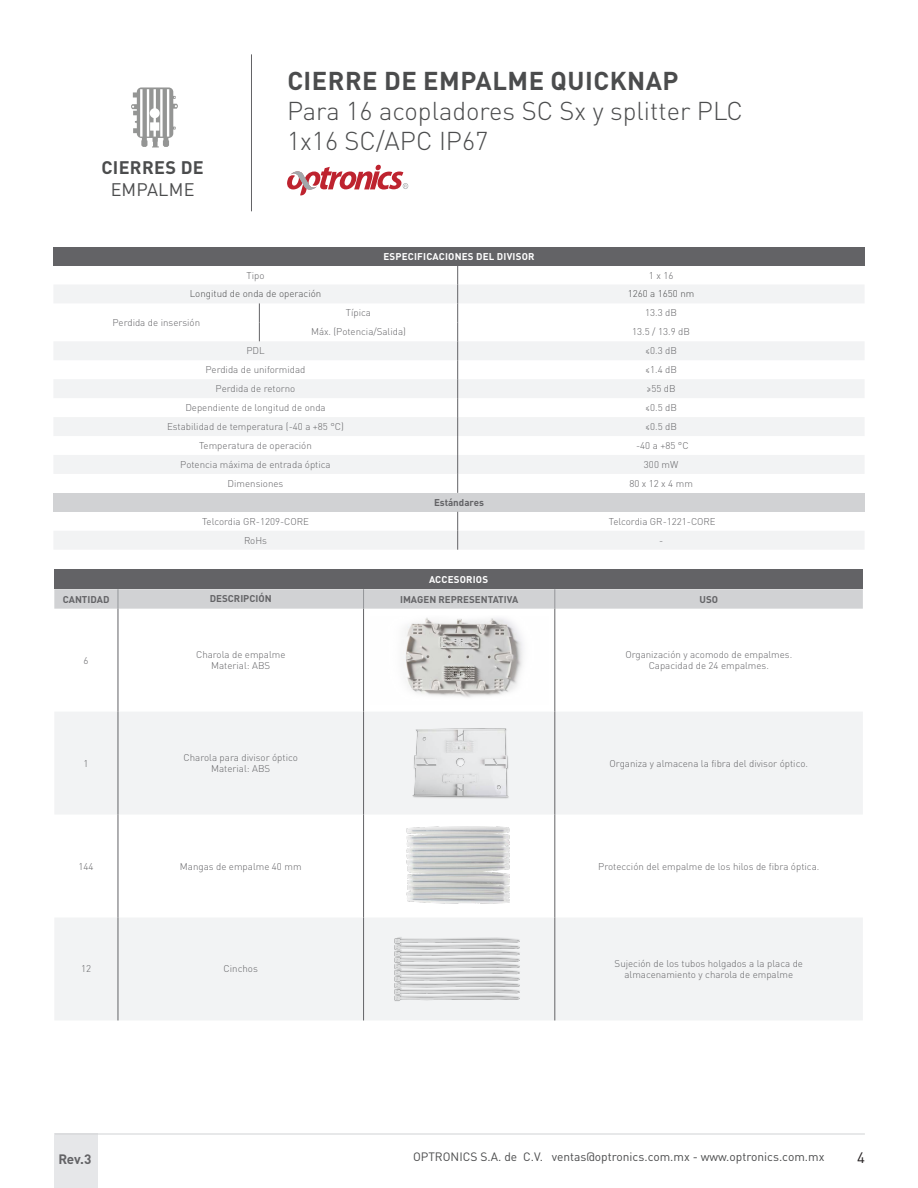
<style>
.page{position:relative;width:918px;height:1188px;background:#fff}
.page>*{position:absolute;margin:0;border:0;box-sizing:border-box;transform-origin:0 0}
.t1{font:300 25.5px/30px "DIN Pro";color:#4b4c4d}
.t2{font:700 25.5px "DIN Pro";letter-spacing:.02em;color:#4b4c4d}
.t3{font:700 18px "DIN Pro";letter-spacing:.02em;color:#4b4c4d}
.t4{font:18px "DIN Pro";letter-spacing:.01em;color:#4b4c4d}
.t5{font:15px "DIN Pro";color:#231f20}
.t6{font:700 13.5px "DIN Pro";color:#636366}
.t7{font:12px "DIN Pro";color:#4b4c4d}
.t8{font:300 9.75px/11.7px "DIN Pro";color:#636366;text-align:center}
.t9{font:700 9.75px "DIN Pro";color:#636366}
.t10{font:700 9.75px "DIN Pro";letter-spacing:.02em;color:#fff}
.t11{font:300 9.75px "DIN Pro";color:#4b4c4d}
</style>
<div class="page">
<div style="left:54px;top:1134px;width:44px;height:54px;background:#e6e7e9"></div>
<hr style="left:55px;top:1134px;width:810px;height:1px;background:#d1d2d4">
<hr style="left:251px;top:54px;width:1px;height:157px;background:#636366">
<svg style="left:287px;top:165px;width:121px;height:30px"></svg>
<svg style="left:131px;top:87px;width:47px;height:60px"></svg>
<div style="left:54px;top:570px;width:809px;height:19px;background:#636366"></div>
<svg style="left:55px;top:712px;width:808px;height:308px;fill:#f2f3f4"></svg>
<hr style="left:118px;top:609px;width:1px;height:103px;background:#636366">
<hr style="left:363px;top:609px;width:1px;height:103px;background:#636366">
<hr style="left:554px;top:609px;width:1px;height:103px;background:#636366">
<hr style="left:118px;top:712px;width:1px;height:103px;background:#636366">
<hr style="left:363px;top:712px;width:1px;height:103px;background:#636366">
<hr style="left:554px;top:712px;width:1px;height:103px;background:#636366">
<hr style="left:118px;top:815px;width:1px;height:103px;background:#636366">
<hr style="left:363px;top:815px;width:1px;height:103px;background:#636366">
<hr style="left:554px;top:815px;width:1px;height:103px;background:#636366">
<hr style="left:118px;top:918px;width:1px;height:102px;background:#636366">
<hr style="left:363px;top:918px;width:1px;height:102px;background:#636366">
<hr style="left:554px;top:918px;width:1px;height:102px;background:#636366">
<svg style="left:54px;top:589px;width:809px;height:20px;background:#d1d2d4"></svg>
<img style="left:403px;top:618px;width:120px;height:80px">
<img style="left:393px;top:721px;width:137px;height:87px">
<img style="left:406px;top:827px;width:103px;height:77px">
<img style="left:369px;top:924px;width:172px;height:90px">
<div style="left:53px;top:247px;width:812px;height:19px;background:#636366"></div>
<svg style="left:54px;top:284px;width:810px;height:266px"></svg>
<div style="left:53px;top:493px;width:812px;height:19px;background:#d1d2d4"></div>
<svg style="left:457px;top:512px;width:1px;height:38px"></svg>
<svg style="left:259px;top:303px;width:1px;height:38px"></svg>
<svg style="left:457px;top:266px;width:1px;height:227px"></svg>
<h2 class="t3" style="left:101px;top:153px;width:104px">CIERRES DE</h2>
<h2 class="t4" style="left:111px;top:177px;width:85px">EMPALME</h2>
<h1 class="t2" style="left:287px;top:60px;width:393px">CIERRE DE EMPALME QUICKNAP</h1>
<h1 class="t1" style="left:287px;top:94px;width:457px">Para 16 acopladores SC Sx y splitter PLC<br>1x16 SC/APC IP67</h1>
<p class="t10" style="left:383px;top:248px;width:153px">ESPECIFICACIONES DEL DIVISOR</p>
<p class="t8" style="left:247px;top:268px;width:20px">Tipo</p>
<p class="t8" style="left:649px;top:268px;width:26px">1 x 16</p>
<p class="t11" style="left:190px;top:286px;width:133px">Longitud de onda de operación</p>
<p class="t11" style="left:628px;top:286px;width:68px">1260 a 1650 nm</p>
<p class="t8" style="left:113px;top:316px;width:89px">Perdida de insersión</p>
<p class="t8" style="left:346px;top:306px;width:27px">Típica</p>
<p class="t8" style="left:645px;top:306px;width:33px">13.3 dB</p>
<p class="t8" style="left:311px;top:325px;width:96px">Máx. (Potencia/Salida)</p>
<p class="t8" style="left:632px;top:325px;width:59px">13.5 / 13.9 dB</p>
<p class="t8" style="left:246px;top:344px;width:20px">PDL</p>
<p class="t8" style="left:645px;top:344px;width:33px">≤0.3 dB</p>
<p class="t8" style="left:206px;top:363px;width:102px">Perdida de uniformidad</p>
<p class="t8" style="left:645px;top:363px;width:33px">≤1.4 dB</p>
<p class="t8" style="left:216px;top:382px;width:81px">Perdida de retorno</p>
<p class="t8" style="left:646px;top:382px;width:31px">≥55 dB</p>
<p class="t8" style="left:185px;top:401px;width:142px">Dependiente de longitud de onda</p>
<p class="t8" style="left:645px;top:401px;width:33px">≤0.5 dB</p>
<p class="t8" style="left:167px;top:420px;width:178px">Estabilidad de temperatura (-40 a +85 °C)</p>
<p class="t8" style="left:645px;top:420px;width:33px">≤0.5 dB</p>
<p class="t8" style="left:199px;top:439px;width:114px">Temperatura de operación</p>
<p class="t8" style="left:636px;top:439px;width:54px">-40 a +85 °C</p>
<p class="t8" style="left:180px;top:458px;width:152px">Potencia máxima de entrada óptica</p>
<p class="t8" style="left:644px;top:458px;width:36px">300 mW</p>
<p class="t8" style="left:228px;top:477px;width:57px">Dimensiones</p>
<p class="t8" style="left:629px;top:477px;width:65px">80 x 12 x 4 mm</p>
<p class="t9" style="left:434px;top:494px;width:51px">Estándares</p>
<p class="t8" style="left:202px;top:515px;width:108px">Telcordia GR-1209-CORE</p>
<p class="t8" style="left:609px;top:515px;width:108px">Telcordia GR-1221-CORE</p>
<p class="t8" style="left:244px;top:534px;width:24px">RoHs</p>
<p class="t8" style="left:659px;top:534px;width:6px">-</p>
<p class="t10" style="left:429px;top:572px;width:61px">ACCESORIOS</p>
<p class="t9" style="left:63px;top:591px;width:48px">CANTIDAD</p>
<p class="t9" style="left:210px;top:591px;width:63px">DESCRIPCIÓN</p>
<p class="t9" style="left:400px;top:591px;width:120px">IMAGEN REPRESENTATIVA</p>
<p class="t9" style="left:700px;top:591px;width:20px">USO</p>
<p class="t8" style="left:84px;top:653px;width:7px">6</p>
<p class="t8" style="left:196px;top:648px;width:91px">Charola de empalme<br>Material: ABS</p>
<p class="t8" style="left:625px;top:648px;width:168px">Organización y acomodo de empalmes.<br>Capacidad de 24 empalmes.</p>
<p class="t8" style="left:84px;top:756px;width:7px">1</p>
<p class="t8" style="left:184px;top:750px;width:116px">Charola para divisor óptico<br>Material: ABS</p>
<p class="t8" style="left:610px;top:756px;width:200px">Organiza y almacena la fibra del divisor óptico.</p>
<p class="t8" style="left:79px;top:859px;width:17px">144</p>
<p class="t8" style="left:180px;top:859px;width:123px">Mangas de empalme 40 mm</p>
<p class="t8" style="left:598px;top:859px;width:223px">Protección del empalme de los hilos de fibra óptica.</p>
<p class="t8" style="left:81px;top:962px;width:12px">12</p>
<p class="t8" style="left:224px;top:962px;width:36px">Cinchos</p>
<p class="t8" style="left:615px;top:956px;width:190px">Sujeción de los tubos holgados a la placa de almacenamiento y charola de empalme</p>
<h3 class="t6" style="left:58px;top:1148px;width:34px">Rev.3</h3>
<p class="t7" style="left:413px;top:1149px;width:413px">OPTRONICS S.A. de C.V. ventas@optronics.com.mx - www.optronics.com.mx</p>
<h3 class="t5" style="left:857px;top:1148px;width:9px">4</h3>
</div>
